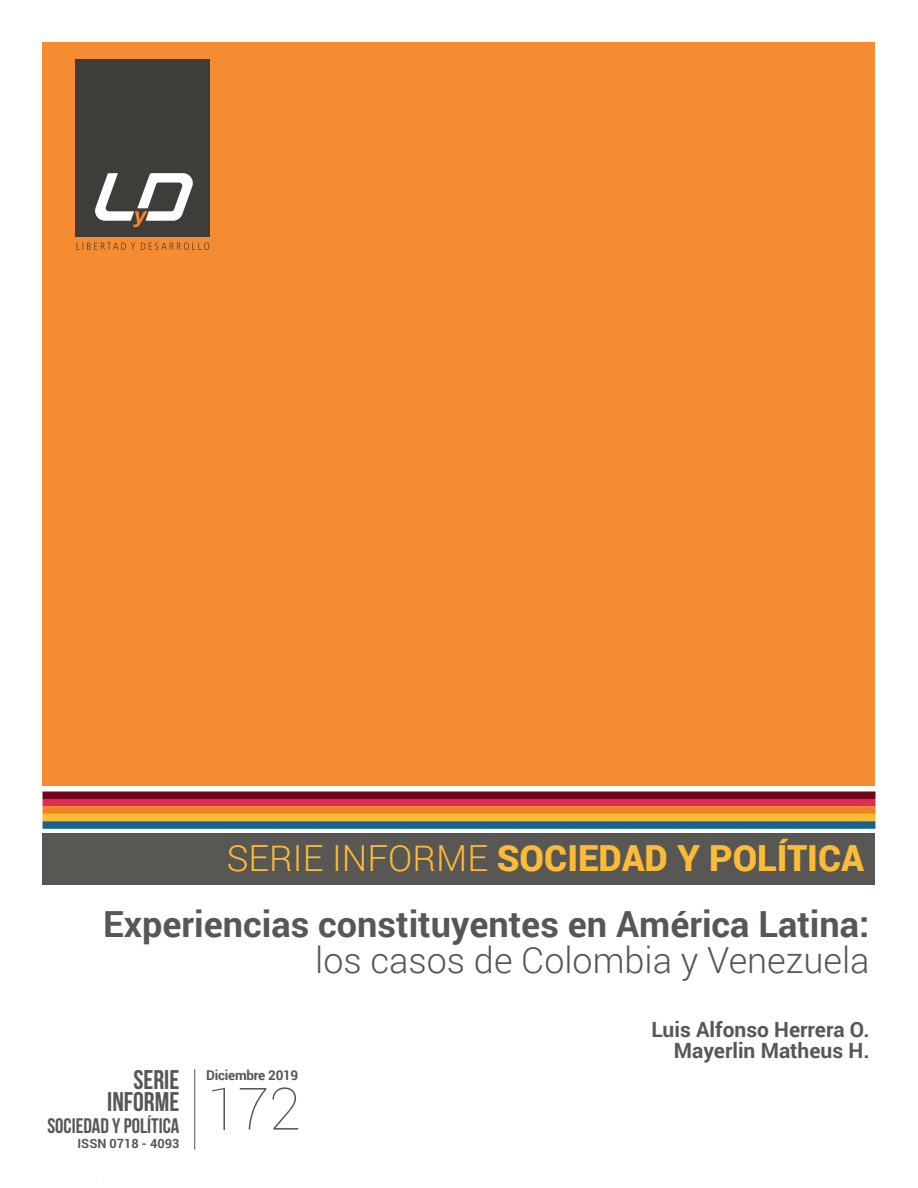
<style>
.page{position:relative;width:918px;height:1188px;background:#fff}
.page>*{position:absolute;margin:0;border:0;box-sizing:border-box;transform-origin:0 0}
.t1{font:100 58.5px "Roboto";color:#585754}
.t2{font:700 36px "Roboto";color:#585754}
.t3{font:900 36px "Roboto";color:#fdbb38}
.t4{font:300 36px "Roboto";color:#585754}
.t5{font:27px "Bebas Neue";color:#585754}
.t6{font:700 21px "Roboto";color:#585754}
.t7{font:21px "Bebas Neue";color:#585754}
.t8{font:700 13.5px "Roboto";letter-spacing:-.02em;color:#585754}
.t9{font:700 12.75px "Roboto";color:#585754}
.s1{font-weight:300}
</style>
<div class="page">
<div style="left:43px;top:42px;width:832px;height:744px;background:#f68c32"></div>
<div style="left:43px;top:833px;width:832px;height:52px;background:#585754"></div>
<div style="left:43px;top:792px;width:832px;height:7px;background:#73021c"></div>
<div style="left:43px;top:799px;width:832px;height:7px;background:#df2d4d"></div>
<div style="left:43px;top:806px;width:832px;height:8px;background:#f58220"></div>
<div style="left:43px;top:814px;width:832px;height:7px;background:#fdbb38"></div>
<div style="left:43px;top:821px;width:832px;height:8px;background:#146390"></div>
<svg style="left:77px;top:243px;width:132px;height:7px"></svg>
<div style="left:76px;top:60px;width:134px;height:177px;background:#3e3d39"></div>
<svg style="left:95px;top:173px;width:98px;height:54px"></svg>
<hr style="left:194px;top:1069px;width:1px;height:81px;background:#585754">
<p class="t3" style="left:227px;top:833px;width:639px"><span class="s1">SERIE INFORME</span> SOCIEDAD Y POLÍTICA</p>
<p class="t2" style="left:103px;top:899px;width:768px">Experiencias constituyentes en América Latina:</p>
<p class="t4" style="left:315px;top:936px;width:556px">los casos de Colombia y Venezuela</p>
<p class="t5" style="left:133px;top:1064px;width:47px">SERIE</p>
<p class="t5" style="left:107px;top:1087px;width:74px">INFORME</p>
<p class="t7" style="left:47px;top:1114px;width:133px">SOCIEDAD Y POLÍTICA</p>
<p class="t9" style="left:78px;top:1134px;width:103px">ISSN 0718 - 4093</p>
<p class="t8" style="left:206px;top:1066px;width:94px">Diciembre 2019</p>
<p class="t1" style="left:206px;top:1068px;width:96px">172</p>
<p class="t6" style="left:651px;top:1015px;width:220px">Luis Alfonso Herrera O.</p>
<p class="t6" style="left:674px;top:1036px;width:197px">Mayerlin Matheus H.</p>
</div>
